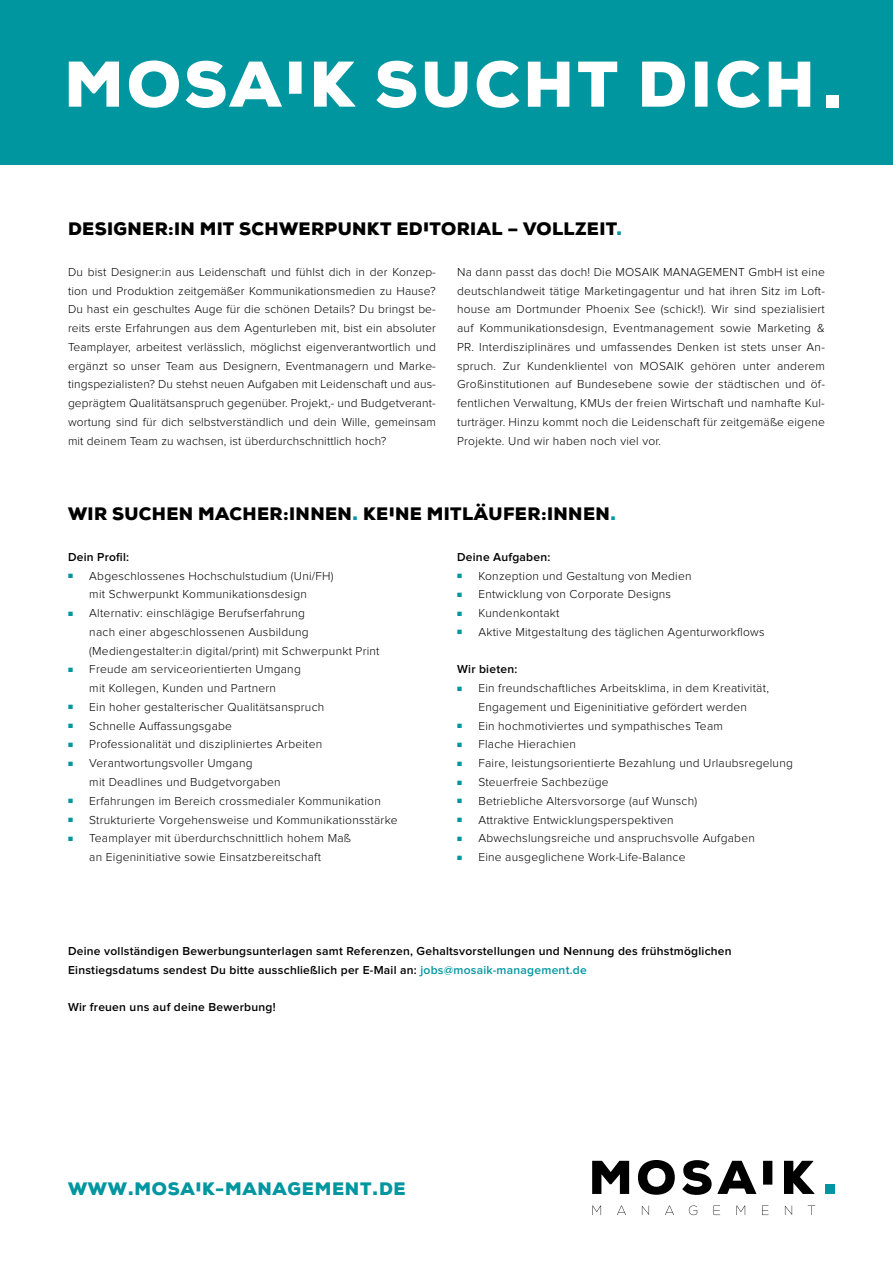
<style>
.page{position:relative;width:893px;height:1263px;background:#fff}
.page>*{position:absolute;margin:0;border:0;box-sizing:border-box;transform-origin:0 0}
.t1{font:64.35px "MOSAIXA Black";letter-spacing:.05em;color:#fff}
.t2{font:18px "MOSAIXA Black";letter-spacing:.02em;color:#000}
.t3{font:18px "MOSAIXA Black";letter-spacing:.04em;color:#0096a0}
.t4{font:300 12px/18.8px "Proxima Nova";letter-spacing:.02em;color:#000;text-align:center}
.t5{font:600 12px/18.8px "Proxima Nova";letter-spacing:.02em;color:#000}
.s1{color:#0096a0}
.s2{font-size:7.5px;color:#0096a0}
</style>
<div class="page">
<div style="left:0;top:0;width:893px;height:164px;background:#0096a0"></div>
<div style="left:827px;top:96px;width:12px;height:12px;background:#fff"></div>
<svg style="left:592px;top:1160px;width:222px;height:35px"></svg>
<div style="left:825px;top:1184px;width:10px;height:10px;background:#0096a0"></div>
<svg style="left:592px;top:1205px;width:223px;height:10px"></svg>
<h1 class="t1" style="left:64px;top:43px;width:752px">MOSAiK SUCHT DICH</h1>
<h2 class="t2" style="left:68px;top:217px;width:556px">DESIGNER:IN MIT SCHWERPUNKT EDiTORIAL – VOLLZEIT<span class="s1">.</span></h2>
<p class="t4" style="left:68px;top:263px;width:369px;text-align:justify">Du bist Designer:in aus Leidenschaft und fühlst dich in der Konzep&shy;tion und Produktion zeitgemäßer Kommunikationsmedien zu Hause?<br>Du hast ein geschultes Auge für die schönen Details? Du bringst be&shy;reits erste Erfahrungen aus dem Agenturleben mit, bist ein absoluter Teamplayer, arbeitest verlässlich, möglichst eigenverantwortlich und ergänzt so unser Team aus Designern, Eventmanagern und Marke&shy;tingspezialisten? Du stehst neuen Aufgaben mit Leidenschaft und aus&shy;geprägtem Qualitätsanspruch gegenüber. Projekt,- und Budgetverant&shy;wortung sind für dich selbstverständlich und dein Wille, gemeinsam mit deinem Team zu wachsen, ist überdurchschnittlich hoch?</p>
<p class="t4" style="left:457px;top:263px;width:369px;text-align:justify">Na dann passt das doch! Die MOSAIK MANAGEMENT GmbH ist eine deutschlandweit tätige Marketingagentur und hat ihren Sitz im Loft&shy;house am Dortmunder Phoenix See (schick!). Wir sind spezialisiert auf Kommunikationsdesign, Eventmanagement sowie Marketing &amp; PR. Interdisziplinäres und umfassendes Denken ist stets unser An&shy;spruch. Zur Kundenklientel von MOSAIK gehören unter anderem Großinstitutionen auf Bundesebene sowie der städtischen und öf&shy;fentlichen Verwaltung, KMUs der freien Wirtschaft und namhafte Kul&shy;turträger. Hinzu kommt noch die Leidenschaft für zeitgemäße eigene Projekte. Und wir haben noch viel vor.</p>
<h2 class="t2" style="left:68px;top:502px;width:550px">WIR SUCHEN MACHER:INNEN<span class="s1">.</span> KEiNE MITLÄUFER:INNEN<span class="s1">.</span></h2>
<p class="t5" style="left:68px;top:548px;width:63px">Dein Profil:</p>
<p class="t4" style="left:68px;top:567px;width:267px"><span class="s2">■</span> Abgeschlossenes Hochschulstudium (Uni/FH) mit Schwerpunkt Kommunikationsdesign</p>
<p class="t4" style="left:89px;top:604px;width:292px;text-align:left;text-indent:-21px"><span class="s2">■</span> Alternativ: einschlägige Berufserfahrung<br>nach einer abgeschlossenen Ausbildung (Mediengestalter:in digital/print) mit Schwerpunkt Print</p>
<p class="t4" style="left:68px;top:661px;width:234px"><span class="s2">■</span> Freude am serviceorientierten Umgang mit Kollegen, Kunden und Partnern</p>
<p class="t4" style="left:68px;top:698px;width:258px"><span class="s2">■</span> Ein hoher gestalterischer Qualitätsanspruch</p>
<p class="t4" style="left:68px;top:717px;width:166px"><span class="s2">■</span> Schnelle Auffassungsgabe</p>
<p class="t4" style="left:68px;top:736px;width:256px"><span class="s2">■</span> Professionalität und diszipliniertes Arbeiten</p>
<p class="t4" style="left:89px;top:754px;width:193px;text-align:left;text-indent:-21px"><span class="s2">■</span> Verantwortungsvoller Umgang<br>mit Deadlines und Budgetvorgaben</p>
<p class="t4" style="left:68px;top:792px;width:314px"><span class="s2">■</span> Erfahrungen im Bereich crossmedialer Kommunikation</p>
<p class="t4" style="left:68px;top:811px;width:331px"><span class="s2">■</span> Strukturierte Vorgehensweise und Kommunikationsstärke</p>
<p class="t4" style="left:89px;top:829px;width:263px;text-align:left;text-indent:-21px"><span class="s2">■</span> Teamplayer mit überdurchschnittlich hohem Maß an Eigeninitiative sowie Einsatzbereitschaft</p>
<p class="t5" style="left:457px;top:548px;width:95px">Deine Aufgaben:</p>
<p class="t4" style="left:457px;top:567px;width:236px"><span class="s2">■</span> Konzeption und Gestaltung von Medien</p>
<p class="t4" style="left:457px;top:586px;width:216px"><span class="s2">■</span> Entwicklung von Corporate Designs</p>
<p class="t4" style="left:457px;top:604px;width:104px"><span class="s2">■</span> Kundenkontakt</p>
<p class="t4" style="left:457px;top:623px;width:309px"><span class="s2">■</span> Aktive Mitgestaltung des täglichen Agenturworkflows</p>
<p class="t5" style="left:457px;top:661px;width:62px">Wir bieten:</p>
<p class="t4" style="left:457px;top:679px;width:313px"><span class="s2">■</span> Ein freundschaftliches Arbeitsklima, in dem Kreativität,<br>Engagement und Eigeninitiative gefördert werden</p>
<p class="t4" style="left:457px;top:717px;width:267px"><span class="s2">■</span> Ein hochmotiviertes und sympathisches Team</p>
<p class="t4" style="left:457px;top:736px;width:120px"><span class="s2">■</span> Flache Hierachien</p>
<p class="t4" style="left:457px;top:754px;width:337px"><span class="s2">■</span> Faire, leistungsorientierte Bezahlung und Urlaubsregelung</p>
<p class="t4" style="left:457px;top:773px;width:153px"><span class="s2">■</span> Steuerfreie Sachbezüge</p>
<p class="t4" style="left:457px;top:792px;width:242px"><span class="s2">■</span> Betriebliche Altersvorsorge (auf Wunsch)</p>
<p class="t4" style="left:457px;top:811px;width:218px"><span class="s2">■</span> Attraktive Entwicklungsperspektiven</p>
<p class="t4" style="left:457px;top:829px;width:299px"><span class="s2">■</span> Abwechslungsreiche und anspruchsvolle Aufgaben</p>
<p class="t4" style="left:457px;top:848px;width:230px"><span class="s2">■</span> Eine ausgeglichene Work-Life-Balance</p>
<p class="t5" style="left:68px;top:942px;width:665px">Deine vollständigen Bewerbungsunterlagen samt Referenzen, Gehaltsvorstellungen und Nennung des frühstmöglichen<br>Einstiegsdatums sendest Du bitte ausschließlich per E-Mail an: <span class="s1">jobs@mosaik-management.de</span></p>
<p class="t5" style="left:68px;top:998px;width:209px">Wir freuen uns auf deine Bewerbung!</p>
<h2 class="t3" style="left:68px;top:1177px;width:339px">WWW.MOSAiK-MANAGEMENT.DE</h2>
</div>
